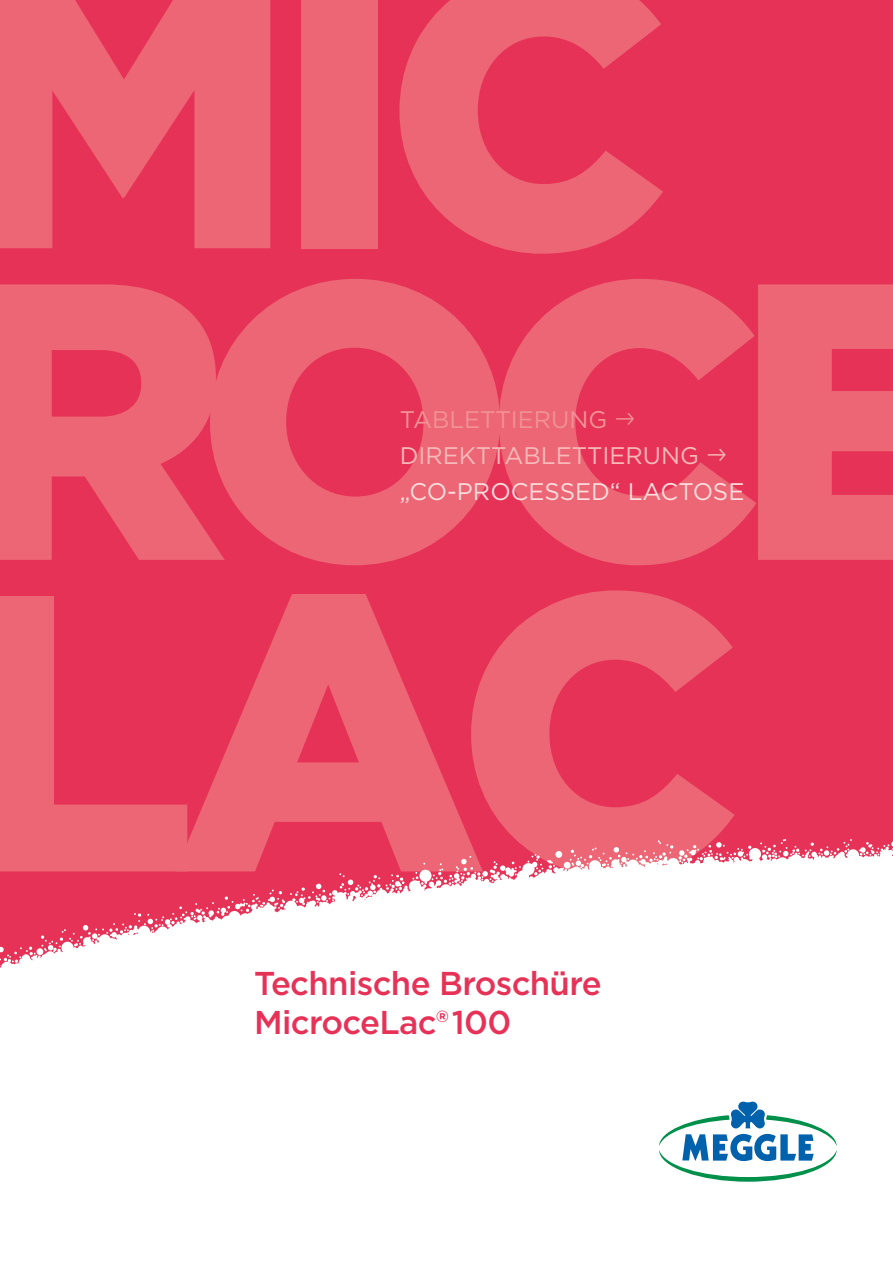
<style>
.page{position:relative;width:893px;height:1263px;background:#fff}
.page>*{position:absolute;margin:0;border:0;box-sizing:border-box;transform-origin:0 0}
.t1{font:900 393.45px/311.5px "Gotham";letter-spacing:-.075em;color:#ec6675}
.t2{font:500 33px/39px "Gotham";letter-spacing:-.02em;color:#e73257}
.t3{font:24px/36px "Gotham";color:#fbdedd}
.s1{color:#f29296}
.s2{color:#f7bab9}
</style>
<div class="page">
<div style="left:0;top:0;width:893px;height:972px;background:#e73257"></div>
<svg style="left:0;top:839px;width:893px;height:133px;fill:#fff"></svg>
<svg style="left:659px;top:1101px;width:178px;height:81px"></svg>
<h1 class="t1" style="left:-47px;top:-51px;width:1039px">MIC<br>ROCE<br>LAC</h1>
<p class="t3" style="left:400px;top:401px;width:346px"><span class="s1">TABLETTIERUNG</span> <span class="s1">→<br></span><span class="s2">DIREKTTABLETTIERUNG</span> <span class="s2">→ </span>„CO-PROCESSED“ LACTOSE</p>
<h2 class="t2" style="left:254px;top:963px;width:349px">Technische Broschüre<br>MicroceLac® 100</h2>
</div>
